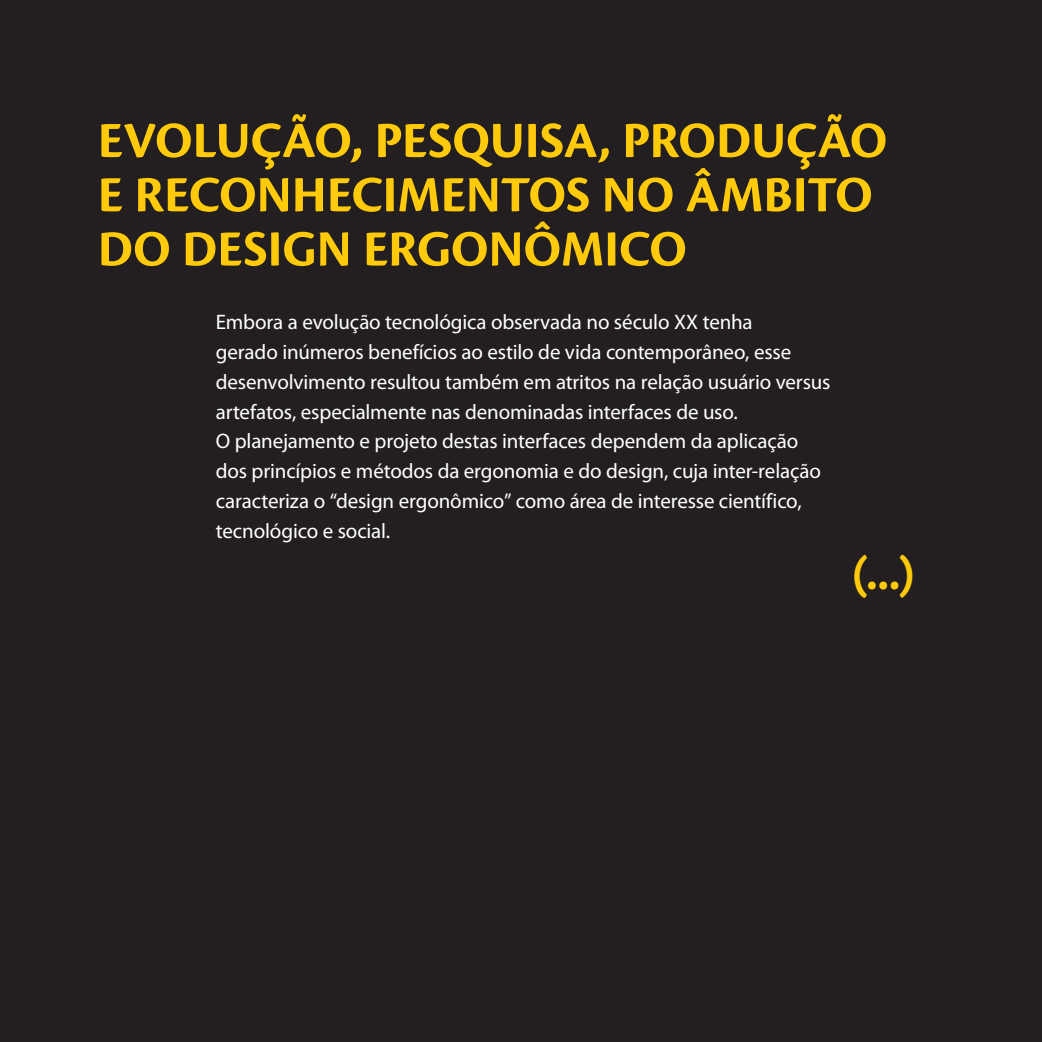
<style>
.page{position:relative;width:1042px;height:1042px;background:#231f20}
.page>*{position:absolute;margin:0;border:0;box-sizing:border-box;transform-origin:0 0}
.t1{font:700 52.5px/54.2px "Cronos Pro";color:#feca0a}
.t2{font:700 49px "Cronos Pro";color:#feca0a}
.t3{font:21px/29.8px "Myriad Pro";letter-spacing:-.01em;color:#fff}
</style>
<div class="page">
<h1 class="t1" style="left:98px;top:114px;width:791px">EVOLUÇÃO, PESQUISA, PRODUÇÃO<br>E RECONHECiMENTOS NO ÂMBITO<br>DO DESIGN ERGONÔMICO</h1>
<p class="t3" style="left:216px;top:307px;width:616px">Embora a evolução tecnológica observada no século XX tenha<br>gerado inúmeros benefícios ao estilo de vida contemporâneo, esse desenvolvimento resultou também em atritos na relação usuário versus artefatos, especialmente nas denominadas interfaces de uso.<br>O planejamento e projeto destas interfaces dependem da aplicação dos princípios e métodos da ergonomia e do design, cuja inter-relação caracteriza o “design ergonômico” como área de interesse científico, tecnológico e social.</p>
<h2 class="t2" style="left:851px;top:545px;width:65px">(...)</h2>
</div>
